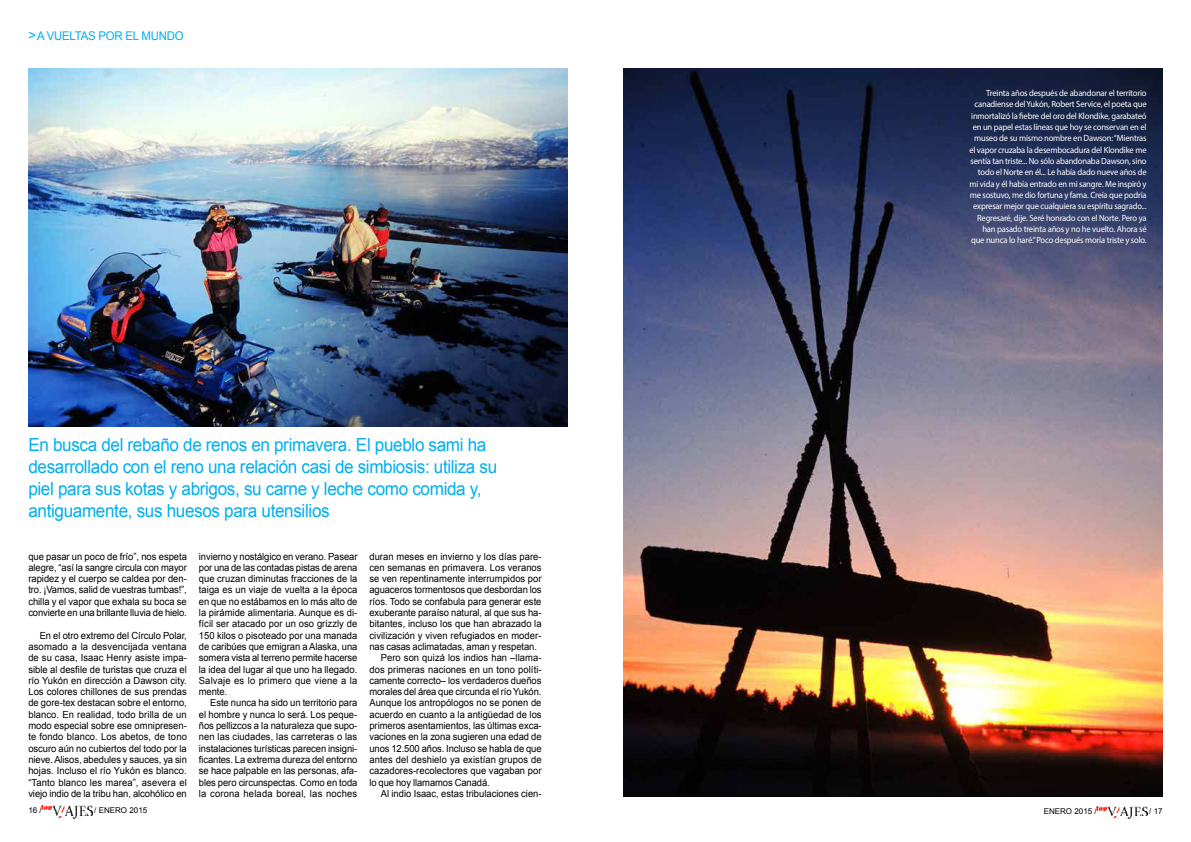
<style>
.page{position:relative;width:1191px;height:842px;background:#fff}
.page>*{position:absolute;margin:0;border:0;box-sizing:border-box;transform-origin:0 0}
.t1{font:18px/22px "Arial";letter-spacing:-.02em;color:#00aeef;scale:.95 1}
.t2{font:12px "Arial";letter-spacing:-.02em;color:#00aeef;scale:.95 1}
.t3{font:9.8px/11.3px "Arial";color:#000;text-align:justify;scale:.96 1}
.t4{font:9px/11.3px "Myriad Pro";letter-spacing:-.02em;color:#fff;text-align:right;scale:.95 1}
.t5{font:8px "Arial";color:#000}
.s1{font-size:14px}
</style>
<div class="page">
<img style="left:28px;top:68px;width:539px;height:358px">
<img style="left:42px;top:806px;width:50px;height:12px">
<img style="left:1096px;top:806px;width:51px;height:13px">
<img style="left:624px;top:68px;width:538px;height:729px">
<p class="t2" style="left:28px;top:28px;width:165px"><span class="s1">&gt;</span> a vueltas por el mundo</p>
<h1 class="t1" style="left:28px;top:434px;width:495px">En busca del rebaño de renos en primavera. El pueblo sami ha desarrollado con el reno una relación casi de simbiosis: utiliza su piel para sus kotas y abrigos, su carne y leche como comida y, antiguamente, sus huesos para utensilios</h1>
<p class="t3" style="left:28px;top:550px;width:167px">que pasar un poco de frío”, nos espeta alegre, “así la sangre circula con mayor rapidez y el cuerpo se caldea por den&shy;tro. ¡Vamos, salid de vuestras tumbas!”, chilla y el vapor que exhala su boca se convierte en una brillante lluvia de hielo.</p>
<p class="t3" style="left:28px;top:630px;width:167px;text-indent:11px">En el otro extremo del Círculo Polar, asomado a la desvencijada ventana de su casa, Isaac Henry asiste impa&shy;sible al desfile de turistas que cruza el río Yukón en dirección a Dawson city.<br>Los colores chillones de sus prendas de gore-tex destacan sobre el entorno, blanco. En realidad, todo brilla de un modo especial sobre ese omnipresen&shy;te fondo blanco. Los abetos, de tono oscuro aún no cubiertos del todo por la nieve. Alisos, abedules y sauces, ya sin hojas. Incluso el río Yukón es blanco. “Tanto blanco les marea”, asevera el viejo indio de la tribu han, alcohólico en</p>
<p class="t3" style="left:199px;top:550px;width:167px">invierno y nostálgico en verano. Pasear por una de las contadas pistas de arena que cruzan diminutas fracciones de la taiga es un viaje de vuelta a la época en que no estábamos en lo más alto de la pirámide alimentaria. Aunque es di&shy;fícil ser atacado por un oso grizzly de 150 kilos o pisoteado por una manada de caribúes que emigran a Alaska, una somera vista al terreno permite hacerse la idea del lugar al que uno ha llegado.<br>Salvaje es lo primero que viene a la mente.</p>
<p class="t3" style="left:199px;top:697px;width:167px;text-indent:11px">Este nunca ha sido un territorio para el hombre y nunca lo será. Los peque&shy;ños pellizcos a la naturaleza que supo&shy;nen las ciudades, las carreteras o las instalaciones turísticas parecen insigni&shy;ficantes. La extrema dureza del entorno se hace palpable en las personas, afa&shy;bles pero circunspectas. Como en toda la corona helada boreal, las noches</p>
<p class="t3" style="left:369px;top:550px;width:181px">duran meses en invierno y los días pare-</p>
<p class="t3" style="left:369px;top:562px;width:181px">cen semanas en primavera. Los veranos</p>
<p class="t3" style="left:369px;top:573px;width:181px">se ven repentinamente interrumpidos por</p>
<p class="t3" style="left:369px;top:584px;width:181px">aguaceros tormentosos que desbordan los</p>
<p class="t3" style="left:369px;top:596px;width:181px">ríos. Todo se confabula para generar este</p>
<p class="t3" style="left:369px;top:607px;width:181px">exuberante paraíso natural, al que sus ha-</p>
<p class="t3" style="left:369px;top:618px;width:181px">bitantes, incluso los que han abrazado la</p>
<p class="t3" style="left:369px;top:630px;width:181px">civilización y viven refugiados en moder-</p>
<p class="t3" style="left:369px;top:641px;width:176px">nas casas aclimatadas, aman y respetan.</p>
<p class="t3" style="left:381px;top:652px;width:169px">Pero son quizá los indios han –llama-</p>
<p class="t3" style="left:369px;top:663px;width:181px">dos primeras naciones en un tono políti-</p>
<p class="t3" style="left:369px;top:675px;width:181px">camente correcto– los verdaderos dueños</p>
<p class="t3" style="left:369px;top:686px;width:181px">morales del área que circunda el río Yukón.</p>
<p class="t3" style="left:369px;top:697px;width:181px">Aunque los antropólogos no se ponen de</p>
<p class="t3" style="left:369px;top:709px;width:181px">acuerdo en cuanto a la antigüedad de los</p>
<p class="t3" style="left:369px;top:720px;width:181px">primeros asentamientos, las últimas exca-</p>
<p class="t3" style="left:369px;top:731px;width:181px">vaciones en la zona sugieren una edad de</p>
<p class="t3" style="left:369px;top:743px;width:181px">unos 12.500 años. Incluso se habla de que</p>
<p class="t3" style="left:369px;top:754px;width:181px">antes del deshielo ya existían grupos de</p>
<p class="t3" style="left:369px;top:765px;width:181px">cazadores-recolectores que vagaban por</p>
<p class="t3" style="left:369px;top:776px;width:127px">lo que hoy llamamos Canadá.</p>
<p class="t3" style="left:381px;top:788px;width:169px">Al indio Isaac, estas tribulaciones cien-</p>
<p class="t4" style="left:969px;top:87px;width:188px">Treinta años después de abandonar el territorio canadiense del Yukón, Robert Service, el poeta que inmortalizó la fiebre del oro del Klondike, garabateó en un papel estas líneas que hoy se conservan en el museo de su mismo nombre en Dawson: “Mientras el vapor cruzaba la desembocadura del Klondike me sentía tan triste... No sólo abandonaba Dawson, sino todo el Norte en él... Le había dado nueve años de mi vida y él había entrado en mi sangre. Me inspiró y me sostuvo, me dio fortuna y fama. Creía que podría expresar mejor que cualquiera su espíritu sagrado...<br>Regresaré, dije. Seré honrado con el Norte. Pero ya han pasado treinta años y no he vuelto. Ahora sé que nunca lo haré.” Poco después moría triste y solo.</p>
<p class="t5" style="left:28px;top:805px;width:15px">16 /</p>
<p class="t5" style="left:94px;top:805px;width:54px">/ enero 2015</p>
<p class="t5" style="left:1043px;top:806px;width:54px">enero 2015 /</p>
<p class="t5" style="left:1149px;top:806px;width:15px">/ 17</p>
</div>
